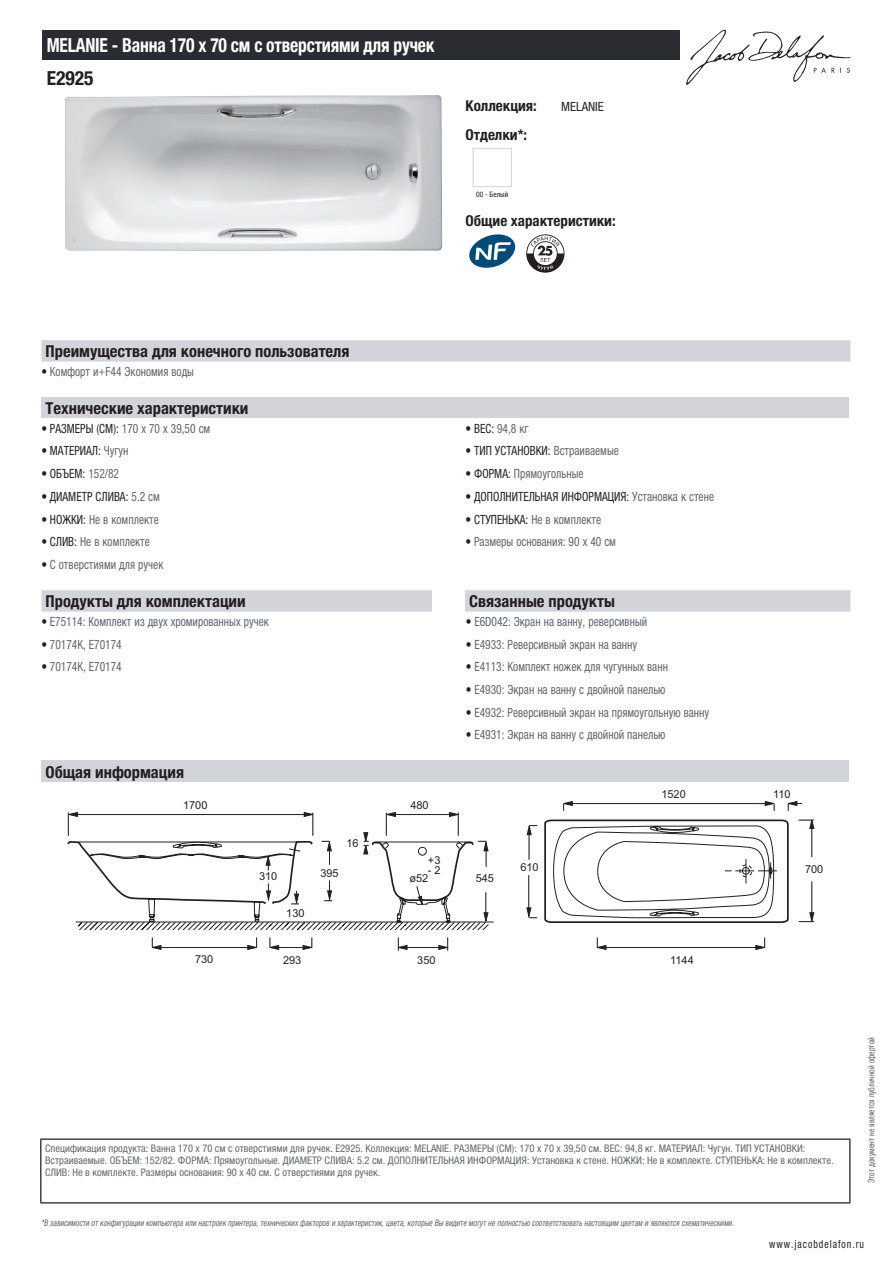
<style>
.page{position:relative;width:893px;height:1263px;background:#fff}
.page>*{position:absolute;margin:0;border:0;box-sizing:border-box;transform-origin:0 0}
.t1{font:700 condensed 19.5px "Helvetica Neue LTCYR";letter-spacing:-.01em;color:#fff;scale:.9 1}
.t2{font:700 condensed 19.5px "Helvetica Neue LTCYR";color:#231f20}
.t3{font:700 condensed 16.5px "Helvetica Neue LTCYR";color:#231f20}
.t4{font:700 condensed 15px "Helvetica Neue LTCYR";color:#231f20}
.t5{font:condensed 12.75px "Helvetica Neue LTCYR";color:#626568;scale:.9 1}
.t6{font:condensed 12.75px "Helvetica Neue LTCYR";color:#231f20;scale:.9 1}
.t7{font:condensed 12.75px "Helvetica Neue LTCYR";color:#231f20}
.t8{font:condensed 11.25px "Helvetica Neue LTCYR";letter-spacing:.1em;color:#231f20;scale:.87 1}
.t9{font:10.95px "Arial";color:#231f20}
.t10{font:condensed 10.5px/12px "Helvetica Neue LTCYR";color:#626568}
.t11{font:italic condensed 9px "Helvetica Neue LTCYR";color:#626568;scale:.87 1}
.t12{font:condensed 9px "Helvetica Neue LTCYR";color:#626568;scale:.87 1}
.t13{font:condensed 7.5px "Helvetica Neue LTCYR";color:#231f20}
.s1{color:#231f20}
.s2{color:#626568}
</style>
<div class="page">
<svg style="left:686px;top:30px;width:164px;height:55px"></svg>
<img style="left:65px;top:95px;width:377px;height:156px">
<div style="left:473px;top:148px;width:39px;height:39px;border:1px solid #d3d4da"></div>
<svg style="left:469px;top:234px;width:46px;height:34px"></svg>
<svg style="left:526px;top:234px;width:38px;height:39px"></svg>
<div style="left:41px;top:340px;width:809px;height:22px;background:#d3d4da"></div>
<div style="left:41px;top:397px;width:808px;height:21px;background:#d3d4da"></div>
<svg style="left:41px;top:590px;width:809px;height:22px;background:#d4d5db"></svg>
<div style="left:432px;top:590px;width:33px;height:22px;background:#fff"></div>
<div style="left:41px;top:761px;width:808px;height:21px;background:#d3d4da"></div>
<hr style="left:157px;top:947px;width:95px;height:1px;background:#231f20">
<svg style="left:151px;top:937px;width:11px;height:13px"></svg>
<hr style="left:404px;top:947px;width:42px;height:1px;background:#231f20">
<svg style="left:438px;top:937px;width:11px;height:14px"></svg>
<svg style="left:397px;top:937px;width:11px;height:14px"></svg>
<hr style="left:603px;top:947px;width:159px;height:1px;background:#231f20">
<svg style="left:755px;top:937px;width:11px;height:13px"></svg>
<svg style="left:596px;top:937px;width:11px;height:13px"></svg>
<hr style="left:276px;top:947px;width:34px;height:1px;background:#231f20">
<svg style="left:302px;top:937px;width:11px;height:13px"></svg>
<svg style="left:247px;top:937px;width:33px;height:13px"></svg>
<hr style="left:76px;top:922px;width:418px;height:1px;background:#231f20">
<svg style="left:544px;top:801px;width:271px;height:122px"></svg>
<svg style="left:526px;top:825px;width:248px;height:93px"></svg>
<svg style="left:67px;top:812px;width:422px;height:119px"></svg>
<div style="left:43px;top:30px;width:637px;height:30px;background:#2a2c32"></div>
<hr style="left:40px;top:1138px;width:810px;height:2px;background:#040503">
<hr style="left:40px;top:1140px;width:1px;height:62px;background:#040503">
<hr style="left:849px;top:1140px;width:1px;height:62px;background:#040503">
<hr style="left:40px;top:1202px;width:810px;height:1px;background:#040503">
<h1 class="t1" style="left:47px;top:34px;width:432px">MELANIE - Ванна 170 х 70 см с отверстиями для ручек</h1>
<h1 class="t2" style="left:47px;top:67px;width:48px">E2925</h1>
<p class="t4" style="left:466px;top:97px;width:73px">Коллекция:</p>
<p class="t7" style="left:561px;top:99px;width:44px">MELANIE</p>
<p class="t4" style="left:466px;top:126px;width:63px">Отделки*:</p>
<p class="t13" style="left:476px;top:190px;width:34px">00 - Белый</p>
<p class="t4" style="left:466px;top:212px;width:152px">Общие характеристики:</p>
<p class="t3" style="left:46px;top:342px;width:305px">Преимущества для конечного пользователя</p>
<p class="t5" style="left:41px;top:364px;width:171px"><span class="s1">•</span> Комфорт и+F44 Экономия воды</p>
<p class="t3" style="left:46px;top:399px;width:204px">Технические характеристики</p>
<p class="t5" style="left:41px;top:421px;width:189px"><span class="s1">• РАЗМЕРЫ (СМ):</span> 170 x 70 x 39,50 см</p>
<p class="t5" style="left:466px;top:421px;width:72px"><span class="s1">• ВЕС:</span> 94,8 кг</p>
<p class="t6" style="left:41px;top:444px;width:98px">• МАТЕРИАЛ: <span class="s2">Чугун</span></p>
<p class="t6" style="left:466px;top:444px;width:172px">• ТИП УСТАНОВКИ: <span class="s2">Встраиваемые</span></p>
<p class="t6" style="left:41px;top:466px;width:88px">• ОБЪЕМ: <span class="s2">152/82</span></p>
<p class="t5" style="left:466px;top:466px;width:133px"><span class="s1">• ФОРМА:</span> Прямоугольные</p>
<p class="t6" style="left:41px;top:489px;width:133px">• ДИАМЕТР СЛИВА: <span class="s2">5.2 см</span></p>
<p class="t6" style="left:466px;top:489px;width:278px">• ДОПОЛНИТЕЛЬНАЯ ИНФОРМАЦИЯ: <span class="s2">Установка к стене</span></p>
<p class="t5" style="left:41px;top:512px;width:132px"><span class="s1">• НОЖКИ:</span> Не в комплекте</p>
<p class="t5" style="left:466px;top:512px;width:152px"><span class="s1">• СТУПЕНЬКА:</span> Не в комплекте</p>
<p class="t5" style="left:41px;top:535px;width:122px"><span class="s1">• СЛИВ:</span> Не в комплекте</p>
<p class="t5" style="left:466px;top:535px;width:169px"><span class="s1">•</span> Размеры основания: 90 x 40 см</p>
<p class="t5" style="left:41px;top:557px;width:137px"><span class="s1">•</span> С отверстиями для ручек</p>
<p class="t3" style="left:46px;top:592px;width:202px">Продукты для комплектации</p>
<p class="t3" style="left:469px;top:592px;width:147px">Связанные продукты</p>
<p class="t5" style="left:41px;top:614px;width:254px"><span class="s1">•</span> E75114: Комплект из двух хромированных ручек</p>
<p class="t5" style="left:466px;top:614px;width:203px"><span class="s1">•</span> E6D042: Экран на ванну, реверсивный</p>
<p class="t5" style="left:41px;top:637px;width:91px"><span class="s1">•</span> 70174K, E70174</p>
<p class="t5" style="left:466px;top:637px;width:192px"><span class="s1">•</span> E4933: Реверсивный экран на ванну</p>
<p class="t5" style="left:41px;top:660px;width:91px"><span class="s1">•</span> 70174K, E70174</p>
<p class="t5" style="left:466px;top:660px;width:226px"><span class="s1">•</span> E4113: Комплект ножек для чугунных ванн</p>
<p class="t5" style="left:466px;top:682px;width:223px"><span class="s1">•</span> E4930: Экран на ванну с двойной панелью</p>
<p class="t5" style="left:466px;top:705px;width:272px"><span class="s1">•</span> E4932: Реверсивный экран на прямоугольную ванну</p>
<p class="t5" style="left:466px;top:728px;width:223px"><span class="s1">•</span> E4931: Экран на ванну с двойной панелью</p>
<p class="t3" style="left:46px;top:763px;width:140px">Общая информация</p>
<p class="t9" style="left:183px;top:798px;width:26px">1700</p>
<p class="t9" style="left:410px;top:798px;width:20px">480</p>
<p class="t9" style="left:259px;top:869px;width:20px">310</p>
<p class="t9" style="left:286px;top:906px;width:20px">130</p>
<p class="t9" style="left:320px;top:866px;width:20px">395</p>
<p class="t9" style="left:346px;top:836px;width:14px">16</p>
<p class="t9" style="left:428px;top:853px;width:14px">+3</p>
<p class="t9" style="left:428px;top:863px;width:14px">- 2</p>
<p class="t9" style="left:409px;top:871px;width:20px">ø52</p>
<p class="t9" style="left:476px;top:871px;width:20px">545</p>
<p class="t9" style="left:520px;top:859px;width:20px">610</p>
<p class="t9" style="left:661px;top:787px;width:26px">1520</p>
<p class="t9" style="left:773px;top:787px;width:19px">110</p>
<p class="t9" style="left:195px;top:951px;width:20px">730</p>
<p class="t9" style="left:283px;top:952px;width:20px">293</p>
<p class="t9" style="left:417px;top:952px;width:20px">350</p>
<p class="t9" style="left:670px;top:952px;width:25px">1144</p>
<p class="t9" style="left:805px;top:862px;width:20px">700</p>
<p class="t10" style="left:45px;top:1142px;width:790px">Спецификация продукта: Ванна 170 х 70 см с отверстиями для ручек. E2925. Коллекция: MELANIE. РАЗМЕРЫ (СМ): 170 x 70 x 39,50 см. ВЕС: 94,8 кг. МАТЕРИАЛ: Чугун. ТИП УСТАНОВКИ:<br>Встраиваемые. ОБЪЕМ: 152/82. ФОРМА: Прямоугольные. ДИАМЕТР СЛИВА: 5.2 см. ДОПОЛНИТЕЛЬНАЯ ИНФОРМАЦИЯ: Установка к стене. НОЖКИ: Не в комплекте. СТУПЕНЬКА: Не в комплекте.<br>СЛИВ: Не в комплекте. Размеры основания: 90 x 40 см. С отверстиями для ручек.</p>
<p class="t11" style="left:41px;top:1218px;width:800px">*В зависимости отконфигурации компьютера или настроек принтера,техническихфакторов и характеристик,цвета,которые Вы видите могутне полностью соответствоватьнастоящим цветам и являются схематическими.</p>
<p class="t12" style="left:866px;top:1183px;width:169px;rotate:-90deg">Этот документ не является публичной офертой</p>
<p class="t8" style="left:769px;top:1237px;width:110px">www.jacobdelafon.ru</p>
</div>
